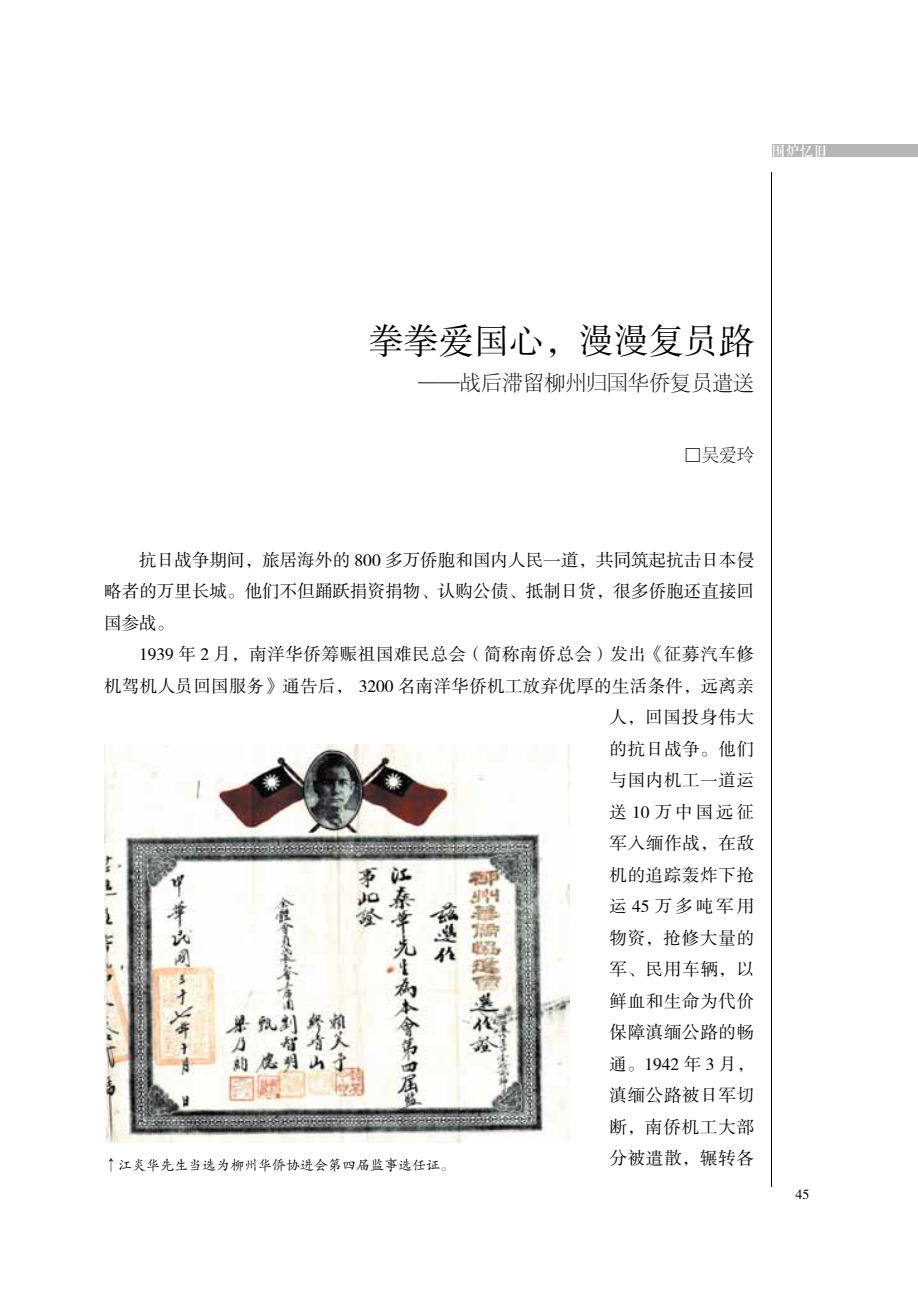
<style>
.page{position:relative;width:918px;height:1290px;background:#fff}
.page>*{position:absolute;margin:0;border:0;box-sizing:border-box;transform-origin:0 0}
.t1{font:35px "FZSSJW GB1 0";color:#000}
.t2{font:21px "FZSYJW GB1 0";color:#000}
.t3{font:17.5px "FZSSJW GB1 0";letter-spacing:.025em;color:#000}
.t4{font:17.5px "FZSSJW GB1 0";letter-spacing:.005em;color:#000}
.t5{font:17.5px "FZSYJW GB1 0";color:#000}
.t6{font:14px "FZKTJW GB1 0";color:#000}
.t7{font:14px "FZQKBYSJW GB1 0";color:#fff}
.t8{font:14px "FZSSJW GB1 0";color:#000}
</style>
<div class="page">
<hr style="left:771px;top:173px;width:1px;height:1013px;background:#000">
<div style="left:772px;top:144px;width:146px;height:13px;background:#b5b6b6"></div>
<img style="left:104px;top:744px;width:466px;height:399px">
<p class="t7" style="left:771px;top:144px;width:57px">围炉忆旧</p>
<h1 class="t1" style="left:369px;top:322px;width:386px">拳拳爱国心，漫漫复员路</h1>
<p class="t2" style="left:418px;top:372px;width:337px">——战后滞留柳州归国华侨复员遣送</p>
<p class="t5" style="left:684px;top:446px;width:71px">□吴爱玲</p>
<p class="t4" style="left:104px;top:551px;width:651px">　　抗日战争期间，旅居海外的 800 多万侨胞和国内人民一道，共同筑起抗击日本侵</p>
<p class="t4" style="left:104px;top:582px;width:651px">略者的万里长城。他们不但踊跃捐资捐物、认购公债、抵制日货，很多侨胞还直接回</p>
<p class="t3" style="left:104px;top:614px;width:72px">国参战。</p>
<p class="t3" style="left:104px;top:645px;width:651px">　　1939 年 2 月，南洋华侨筹赈祖国难民总会（简称南侨总会）发出《征募汽车修</p>
<p class="t3" style="left:104px;top:677px;width:651px">机驾机人员回国服务》通告后， 3200 名南洋华侨机工放弃优厚的生活条件，远离亲</p>
<p class="t3" style="left:609px;top:708px;width:146px">人，回国投身伟大</p>
<p class="t3" style="left:609px;top:740px;width:146px">的抗日战争。他们</p>
<p class="t3" style="left:609px;top:771px;width:146px">与国内机工一道运</p>
<p class="t3" style="left:609px;top:803px;width:146px">送 10 万中国远征</p>
<p class="t3" style="left:609px;top:834px;width:146px">军入缅作战，在敌</p>
<p class="t3" style="left:609px;top:866px;width:146px">机的追踪轰炸下抢</p>
<p class="t3" style="left:609px;top:897px;width:146px">运 45 万多吨军用</p>
<p class="t3" style="left:609px;top:929px;width:146px">物资，抢修大量的</p>
<p class="t3" style="left:609px;top:960px;width:146px">军、民用车辆，以</p>
<p class="t3" style="left:609px;top:992px;width:146px">鲜血和生命为代价</p>
<p class="t3" style="left:609px;top:1023px;width:146px">保障滇缅公路的畅</p>
<p class="t3" style="left:609px;top:1055px;width:146px">通。1942 年 3 月，</p>
<p class="t3" style="left:609px;top:1086px;width:146px">滇缅公路被日军切</p>
<p class="t3" style="left:609px;top:1118px;width:146px">断，南侨机工大部</p>
<p class="t3" style="left:609px;top:1149px;width:146px">分被遣散，辗转各</p>
<p class="t6" style="left:104px;top:1157px;width:351px">↑江炎华先生当选为柳州华侨协进会第四届监事选任证。</p>
<p class="t8" style="left:795px;top:1186px;width:15px">45</p>
</div>
